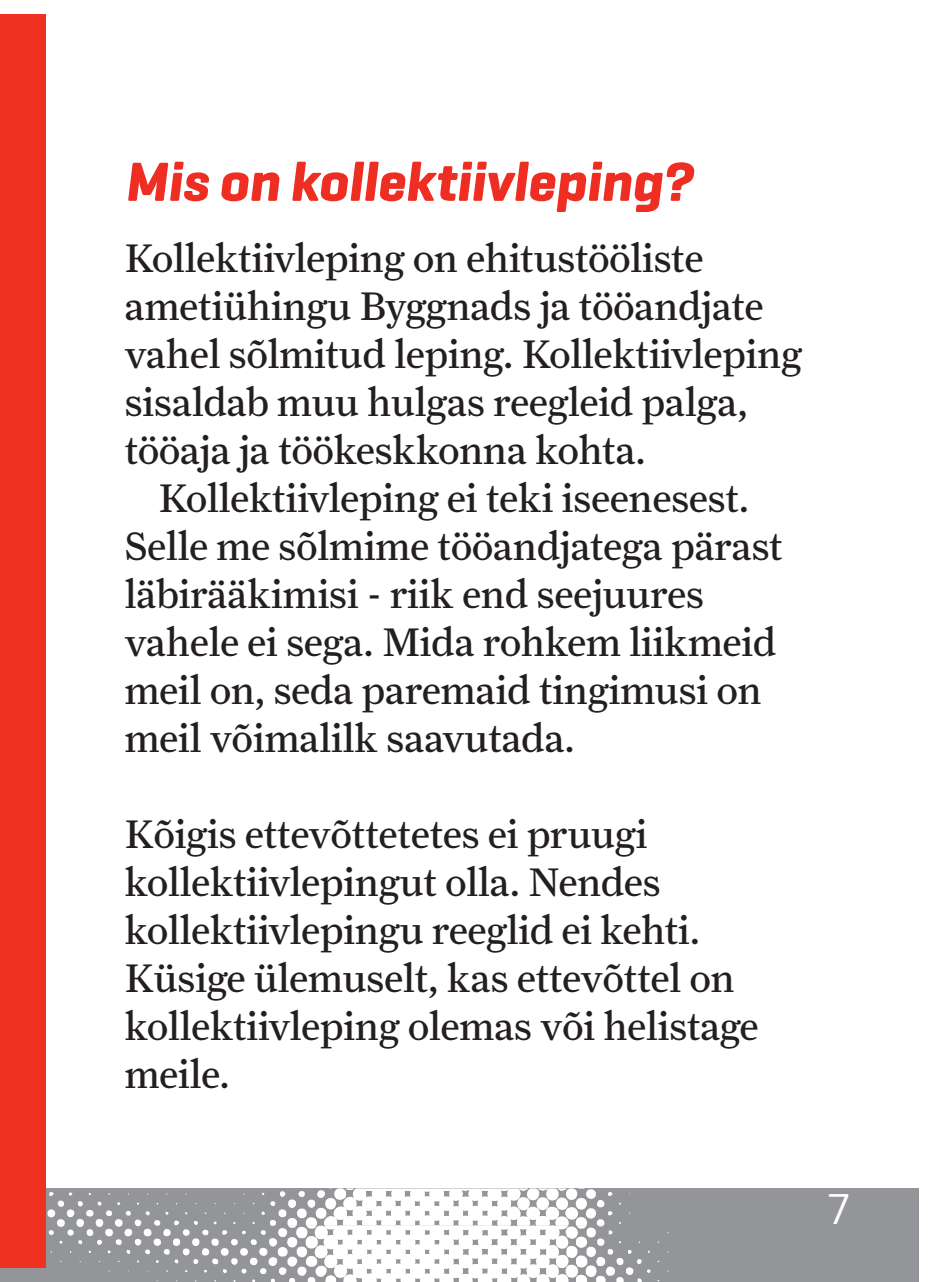
<style>
.page{position:relative;width:930px;height:1282px;background:#fff}
.page>*{position:absolute;margin:0;border:0;box-sizing:border-box;transform-origin:0 0}
.t1{font:italic 700 56px "Geogrotesque";color:#ee2e22}
.t2{font:44px "Geogrotesque";color:#fff}
.t3{font:40px/48px "Farnham Text";color:#231f20}
</style>
<div class="page">
<div style="left:0;top:1188px;width:918px;height:93px;background:#939598"></div>
<svg style="left:174px;top:1220px;width:5px;height:5px"></svg>
<svg style="left:194px;top:1221px;width:4px;height:3px"></svg>
<svg style="left:45px;top:1190px;width:123px;height:54px"></svg>
<div style="left:0;top:14px;width:45px;height:1253px;background:#ef3122"></div>
<img style="left:314px;top:1224px;width:290px;height:57px">
<img style="left:324px;top:1188px;width:261px;height:36px">
<h1 class="t1" style="left:125px;top:147px;width:570px">Mis on kollektiivleping?</h1>
<p class="t3" style="left:125px;top:233px;width:679px">Kollektiivleping on ehitustööliste ametiühingu Byggnads ja tööandjate vahel sõlmitud leping. Kollektiivleping sisaldab muu hulgas reegleid palga, tööaja ja töökeskkonna kohta.</p>
<p class="t3" style="left:125px;top:473px;width:659px;text-indent:34px">Kollektiivleping ei teki iseenesest.<br>Selle me sõlmime tööandjatega pärast läbirääkimisi - riik end seejuures vahele ei sega. Mida rohkem liikmeid meil on, seda paremaid tingimusi on meil võimalilk saavutada.</p>
<p class="t3" style="left:125px;top:809px;width:635px">Kõigis ettevõttetetes ei pruugi kollektiivlepingut olla. Nendes kollektiivlepingu reeglid ei kehti.<br>Küsige ülemuselt, kas ettevõttel on kollektiivleping olemas või helistage meile.</p>
<p class="t2" style="left:827px;top:1181px;width:25px">7</p>
</div>
